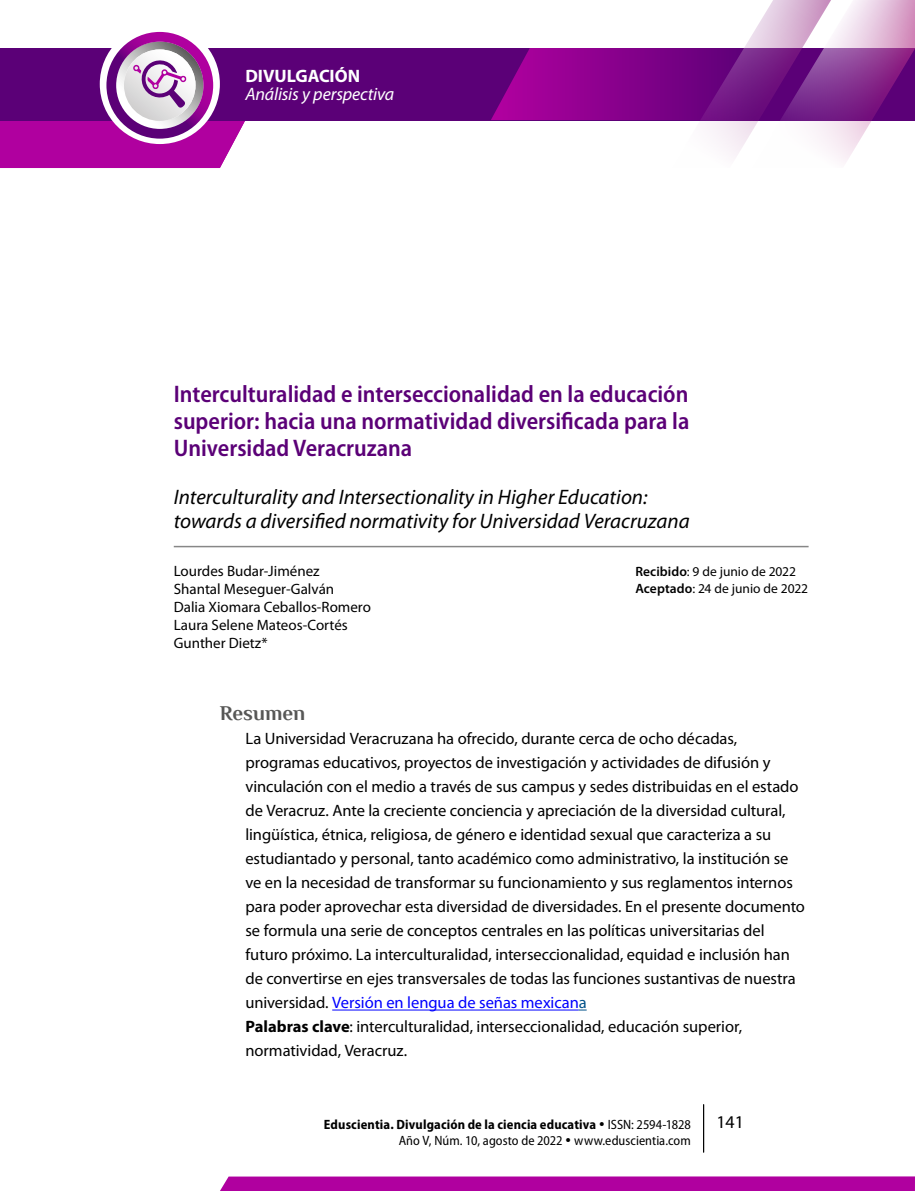
<style>
.page{position:relative;width:915px;height:1191px;background:#fff}
.page>*{position:absolute;margin:0;border:0;box-sizing:border-box;transform-origin:0 0}
.t1{font:600 semi-condensed 24px/27px "Myriad Pro";color:#5b0077;text-align:justify}
.t2{font:italic 21px/24px "Myriad Pro";color:#000}
.t3{font:700 21px "Philosopher";color:#575756}
.t4{font:italic 18px "Myriad Pro";letter-spacing:-.01em;color:#fff}
.t5{font:700 18px "Myriad Pro";letter-spacing:-.005em;color:#fff}
.t6{font:18px "Myriad Pro";color:#000}
.t7{font:16.5px/24px "Myriad Pro";letter-spacing:-.005em;color:#000}
.t8{font:15px/18px "Myriad Pro";color:#000}
.t9{font:semi-condensed 13.5px/16.5px "Myriad Pro";letter-spacing:.005em;color:#000;text-align:right}
.t10{font:13.5px/16.5px "Myriad Pro";color:#000}
.s1{font-weight:600}
.s2{color:#00f}
.s3{color:#005189}
.s4{font-weight:700}
</style>
<div class="page">
<svg style="left:220px;top:1176px;width:694px;height:15px"></svg>
<div style="left:0;top:48px;width:914px;height:72px;background:#5b0077"></div>
<hr style="left:703px;top:1104px;width:1px;height:48px;background:#000">
<svg style="left:490px;top:0;width:424px;height:163px"></svg>
<svg style="left:0;top:32px;width:245px;height:136px"></svg>
<hr style="left:332px;top:1009px;width:246px;height:1px;background:#00f">
<hr style="left:174px;top:546px;width:634px;height:1px;background:#878787">
<p class="t5" style="left:245px;top:64px;width:116px">DIVULGACIÓN</p>
<p class="t4" style="left:245px;top:84px;width:150px">Análisis y perspectiva</p>
<h1 class="t1" style="left:174px;top:381px;width:517px">Interculturalidad e interseccionalidad en la educación superior: hacia una normatividad diversificada para la Universidad Veracruzana</h1>
<p class="t2" style="left:174px;top:485px;width:517px">Interculturality and Intersectionality in Higher Education: towards a diversified normativity for Universidad Veracruzana</p>
<p class="t8" style="left:174px;top:562px;width:199px">Lourdes Budar-Jiménez<br>Shantal Meseguer-Galván<br>Dalia Xiomara Ceballos-Romero<br>Laura Selene Mateos-Cortés<br>Gunther Dietz*</p>
<p class="t10" style="left:635px;top:563px;width:174px"><span class="s1">Recibido</span>: 9 de junio de 2022<br><span class="s1">Aceptado</span>: 24 de junio de 2022</p>
<p class="t3" style="left:220px;top:702px;width:87px">Resumen</p>
<p class="t7" style="left:245px;top:726px;width:561px">La Universidad Veracruzana ha ofrecido, durante cerca de ocho décadas, programas educativos, proyectos de investigación y actividades de difusión y vinculación con el medio a través de sus campus y sedes distribuidas en el estado de Veracruz. Ante la creciente conciencia y apreciación de la diversidad cultural, lingüística, étnica, religiosa, de género e identidad sexual que caracteriza a su estudiantado y personal, tanto académico como administrativo, la institución se ve en la necesidad de transformar su funcionamiento y sus reglamentos internos para poder aprovechar esta diversidad de diversidades. En el presente documento se formula una serie de conceptos centrales en las políticas universitarias del futuro próximo. La interculturalidad, interseccionalidad, equidad e inclusión han de convertirse en ejes transversales de todas las funciones sustantivas de nuestra universidad. <span class="s2">Versión en lengua de señas mexican</span><span class="s3">a<br></span><span class="s4">Palabras clave</span>: interculturalidad, interseccionalidad, educación superior, normatividad, Veracruz.</p>
<p class="t9" style="left:324px;top:1116px;width:368px"><span class="s4">Eduscientia. Divulgación de la ciencia educativa</span> • ISSN: 2594-1828<br>Año V, Núm. 10, agosto de 2022 • www.eduscientia.com</p>
<p class="t6" style="left:716px;top:1111px;width:29px">141</p>
</div>
